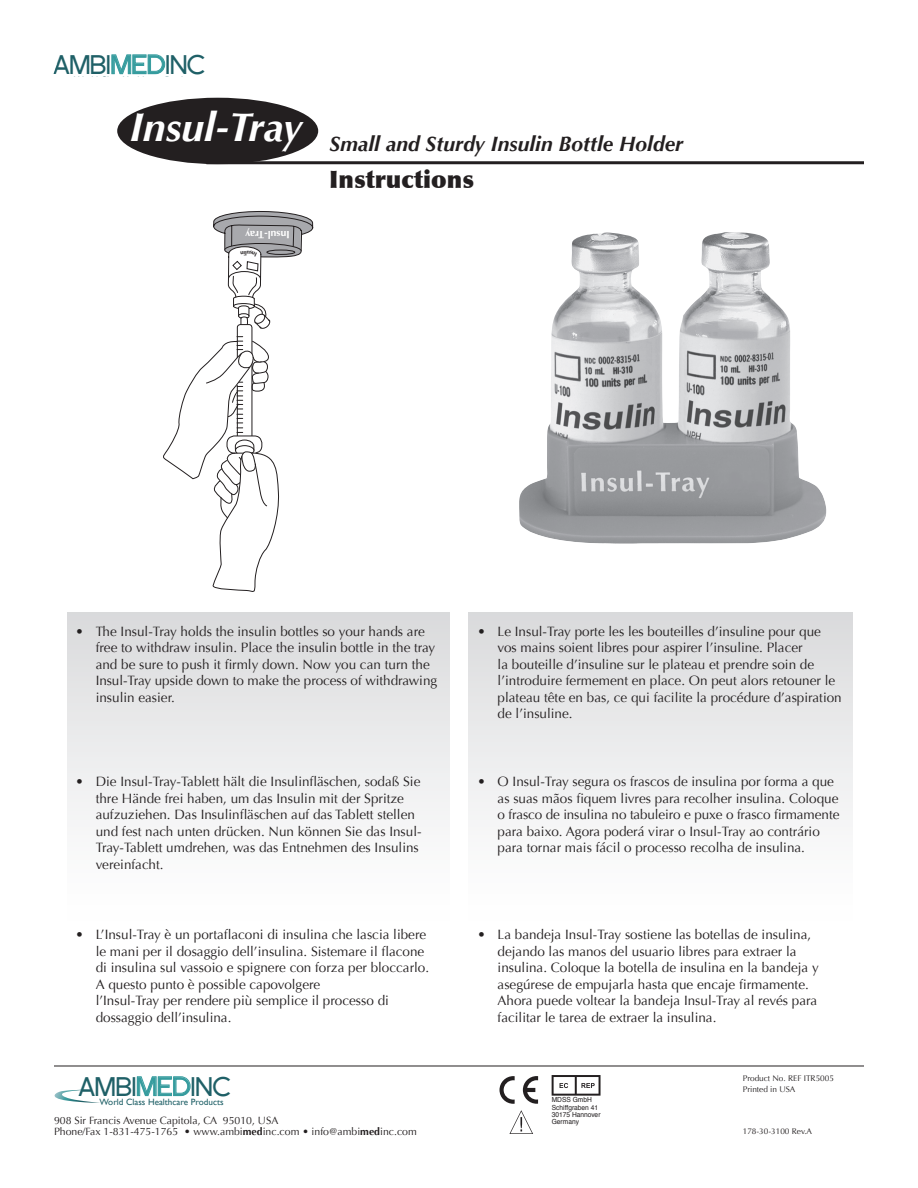
<style>
.page{position:relative;width:918px;height:1188px;background:#fff}
.page>*{position:absolute;margin:0;border:0;box-sizing:border-box;transform-origin:0 0}
.t1{font:italic 700 40.5px "Optima";color:#fff}
.t2{font:27px "Florencesans SC";letter-spacing:-.05em;color:#1f6067}
.t3{font:900 24px "Optima";color:#231f20}
.t4{font:italic 700 21px "Optima";color:#231f20}
.t5{font:13.5px/16.5px "Optima";color:#231f20}
.t6{font:10.5px "Optima";color:#231f20}
.t7{font:700 10.5px "Optima";color:#fff}
.t8{font:9.15px "Gill Sans";color:#1f6067}
.t9{font:8.25px "Optima";color:#231f20}
.t10{font:7.05px/7.4px "Helvetica";color:#231f20;scale:.95 1}
.t11{font:700 6px "Optima";color:#231f20}
.s1{color:#369c9e}
.s2{font-weight:700}
</style>
<div class="page">
<div style="left:468px;top:612px;width:384px;height:442px;background:linear-gradient(to bottom,#dedfe0,#fff)"></div>
<div style="left:68px;top:612px;width:381px;height:442px;background:linear-gradient(to bottom,#dedfe0,#fff)"></div>
<div style="left:117px;top:98px;width:201px;height:66px;background:#231f20;border-radius:50%"></div>
<hr style="left:206px;top:161px;width:658px;height:3px;background:#231f20">
<img style="left:519px;top:232px;width:308px;height:312px">
<svg style="left:54px;top:1089px;width:46px;height:14px"></svg>
<svg style="left:137px;top:1076px;width:54px;height:20px"></svg>
<svg style="left:111px;top:54px;width:54px;height:20px"></svg>
<svg style="left:55px;top:67px;width:10px;height:2px"></svg>
<hr style="left:54px;top:1066px;width:810px;height:1px;background:#231f20">
<svg style="left:500px;top:1076px;width:15px;height:28px"></svg>
<svg style="left:523px;top:1076px;width:15px;height:28px"></svg>
<svg style="left:552px;top:1075px;width:49px;height:21px"></svg>
<svg style="left:509px;top:1110px;width:24px;height:24px"></svg>
<svg style="left:161px;top:141px;width:152px;height:451px"></svg>
<p class="t2" style="left:53px;top:50px;width:155px">AMBI<span class="s1">MED</span>INC</p>
<p class="t1" style="left:130px;top:103px;width:175px">Insul-Tray</p>
<p class="t7" style="left:290px;top:241px;width:46px;rotate:-180deg">Insul-Tray</p>
<p class="t11" style="left:247px;top:256px;width:3px;rotate:180deg">l</p>
<p class="t4" style="left:330px;top:131px;width:355px">Small and Sturdy Insulin Bottle Holder</p>
<p class="t3" style="left:329px;top:165px;width:146px">Instructions</p>
<p class="t5" style="left:96px;top:623px;width:343px;text-indent:-20px">• The Insul-Tray holds the insulin bottles so your hands are free to withdraw insulin. Place the insulin bottle in the tray and be sure to push it firmly down. Now you can turn the Insul-Tray upside down to make the process of withdrawing insulin easier.</p>
<p class="t5" style="left:96px;top:774px;width:327px;text-indent:-20px">• Die Insul-Tray-Tablett hält die Insulinfläschen, sodaß Sie thre Hände frei haben, um das Insulin mit der Spritze aufzuziehen. Das Insulinfläschen auf das Tablett stellen und fest nach unten drücken. Nun können Sie das Insul-Tray-Tablett umdrehen, was das Entnehmen des Insulins vereinfacht.</p>
<p class="t5" style="left:96px;top:927px;width:335px;text-indent:-20px">• L’Insul-Tray è un portaflaconi di insulina che lascia libere le mani per il dosaggio dell’insulina. Sistemare il flacone di insulina sul vassoio e spignere con forza per bloccarlo.<br>A questo punto è possible capovolgere<br>l’Insul-Tray per rendere più semplice il processo di dossaggio dell’insulina.</p>
<p class="t5" style="left:498px;top:623px;width:346px;text-indent:-20px">• Le Insul-Tray porte les les bouteilles d’insuline pour que vos mains soient libres pour aspirer l’insuline. Placer<br>la bouteille d’insuline sur le plateau et prendre soin de l’introduire fermement en place. On peut alors retouner le plateau tête en bas, ce qui facilite la procédure d’aspiration de l’insuline.</p>
<p class="t5" style="left:498px;top:774px;width:344px;text-indent:-20px">• O Insul-Tray segura os frascos de insulina por forma a que as suas mãos fiquem livres para recolher insulina. Coloque o frasco de insulina no tabuleiro e puxe o frasco firmamente para baixo. Agora poderá virar o Insul-Tray ao contrário para tornar mais fácil o processo recolha de insulina.</p>
<p class="t5" style="left:498px;top:927px;width:323px;text-indent:-20px">• La bandeja Insul-Tray sostiene las botellas de insulina, dejando las manos del usuario libres para extraer la insulina. Coloque la botella de insulina en la bandeja y asegúrese de empujarla hasta que encaje firmamente.<br>Ahora puede voltear la bandeja Insul-Tray al revés para facilitar le tarea de extraer la insulina.</p>
<p class="t2" style="left:78px;top:1072px;width:155px">AMBI<span class="s1">MED</span>INC</p>
<p class="t9" style="left:743px;top:1074px;width:93px">Product No. REF ITR5005</p>
<p class="t9" style="left:743px;top:1084px;width:54px">Printed in USA</p>
<p class="t9" style="left:743px;top:1126px;width:71px">178-30-3100 Rev.A</p>
<p class="t10" style="left:552px;top:1096px;width:53px">MDSS GmbH<br>Schiffgraben 41<br>30175 Hannover<br>Germany</p>
<p class="t8" style="left:100px;top:1097px;width:125px">World Class Healthcare Products</p>
<p class="t6" style="left:54px;top:1114px;width:226px">908 Sir Francis Avenue Capitola, CA 95010, USA</p>
<p class="t6" style="left:54px;top:1125px;width:364px">Phone/Fax 1-831-475-1765 • www.ambi<span class="s2">med</span>inc.com • info@ambi<span class="s2">med</span>inc.com</p>
</div>
